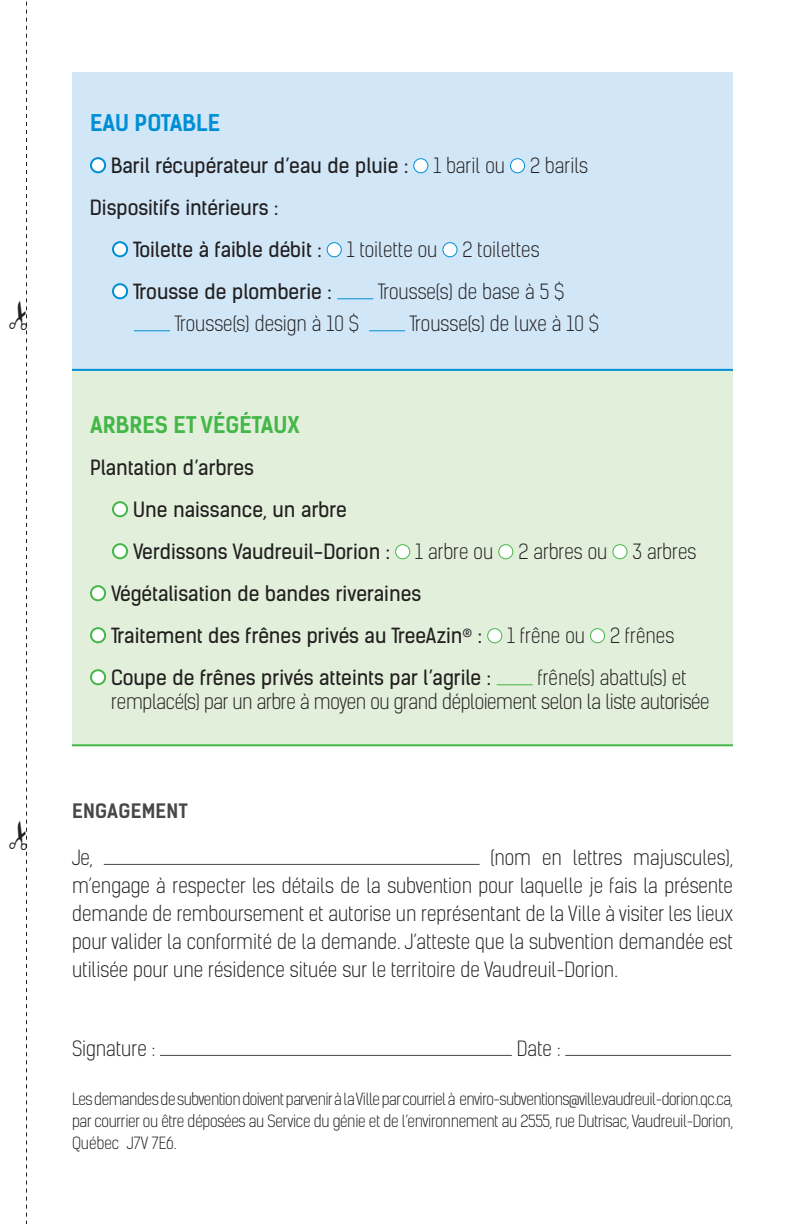
<style>
.page{position:relative;width:792px;height:1224px;background:#fff}
.page>*{position:absolute;margin:0;border:0;box-sizing:border-box;transform-origin:0 0}
.t1{font:22px "Kelson Sans Bold BG";color:#45b749}
.t2{font:22px "Kelson Sans Bold BG";color:#008fd5}
.t3{font:20px/28px "Kelson Sans Light BG";color:#231f20;text-align:justify}
.t4{font:20px/42px "Kelson Sans Regular BG";color:#231f20}
.t5{font:20px/24px "Kelson Sans Light BG";letter-spacing:-.02em;color:#231f20}
.t6{font:19px "Kelson Sans Bold BG";letter-spacing:.015em;color:#464748}
.t7{font:16px/22px "Kelson Sans Light BG";letter-spacing:-.02em;color:#231f20;text-align:justify}
</style>
<div class="page">
<div style="left:72px;top:72px;width:661px;height:297px;background:#d1e6f6"></div>
<div style="left:72px;top:370px;width:661px;height:376px;background:#e1efdb"></div>
<div style="left:91px;top:158px;width:14px;height:14px;background:#fff;border-radius:50%"></div>
<div style="left:90px;top:157px;width:16px;height:16px;border:2px solid #008fd5;border-radius:50%"></div>
<div style="left:414px;top:159px;width:14px;height:14px;background:#fff;border-radius:50%"></div>
<div style="left:413px;top:158px;width:15px;height:15px;border:1px solid #008fd5;border-radius:50%"></div>
<div style="left:510px;top:159px;width:15px;height:14px;background:#fff;border-radius:50%"></div>
<div style="left:510px;top:158px;width:15px;height:15px;border:1px solid #008fd5;border-radius:50%"></div>
<div style="left:113px;top:242px;width:14px;height:14px;background:#fff;border-radius:50%"></div>
<div style="left:112px;top:241px;width:16px;height:16px;border:2px solid #008fd5;border-radius:50%"></div>
<div style="left:327px;top:243px;width:14px;height:14px;background:#fff;border-radius:50%"></div>
<div style="left:327px;top:242px;width:15px;height:15px;border:1px solid #008fd5;border-radius:50%"></div>
<div style="left:443px;top:243px;width:14px;height:14px;background:#fff;border-radius:50%"></div>
<div style="left:442px;top:242px;width:16px;height:15px;border:1px solid #008fd5;border-radius:50%"></div>
<div style="left:113px;top:284px;width:14px;height:14px;background:#fff;border-radius:50%"></div>
<div style="left:112px;top:283px;width:16px;height:16px;border:2px solid #008fd5;border-radius:50%"></div>
<hr style="left:337px;top:298px;width:36px;height:1px;background:#008fd5">
<hr style="left:134px;top:330px;width:36px;height:1px;background:#008fd5">
<hr style="left:369px;top:330px;width:36px;height:1px;background:#008fd5">
<div style="left:113px;top:502px;width:14px;height:14px;background:#fff;border-radius:50%"></div>
<div style="left:112px;top:501px;width:16px;height:16px;border:2px solid #45b749;border-radius:50%"></div>
<div style="left:113px;top:544px;width:14px;height:14px;background:#fff;border-radius:50%"></div>
<div style="left:112px;top:543px;width:16px;height:16px;border:2px solid #45b749;border-radius:50%"></div>
<div style="left:396px;top:545px;width:14px;height:14px;background:#fff;border-radius:50%"></div>
<div style="left:395px;top:544px;width:15px;height:15px;border:1px solid #45b749;border-radius:50%"></div>
<div style="left:499px;top:545px;width:14px;height:14px;background:#fff;border-radius:50%"></div>
<div style="left:498px;top:544px;width:15px;height:15px;border:1px solid #45b749;border-radius:50%"></div>
<div style="left:613px;top:545px;width:14px;height:14px;background:#fff;border-radius:50%"></div>
<div style="left:612px;top:544px;width:16px;height:15px;border:1px solid #45b749;border-radius:50%"></div>
<div style="left:91px;top:586px;width:14px;height:14px;background:#fff;border-radius:50%"></div>
<div style="left:90px;top:585px;width:16px;height:16px;border:2px solid #45b749;border-radius:50%"></div>
<div style="left:91px;top:628px;width:14px;height:14px;background:#fff;border-radius:50%"></div>
<div style="left:90px;top:627px;width:16px;height:16px;border:2px solid #45b749;border-radius:50%"></div>
<div style="left:488px;top:629px;width:14px;height:14px;background:#fff;border-radius:50%"></div>
<div style="left:487px;top:628px;width:15px;height:15px;border:1px solid #45b749;border-radius:50%"></div>
<div style="left:591px;top:629px;width:14px;height:14px;background:#fff;border-radius:50%"></div>
<div style="left:590px;top:628px;width:15px;height:15px;border:1px solid #45b749;border-radius:50%"></div>
<div style="left:91px;top:670px;width:14px;height:14px;background:#fff;border-radius:50%"></div>
<div style="left:90px;top:669px;width:16px;height:16px;border:2px solid #45b749;border-radius:50%"></div>
<hr style="left:497px;top:684px;width:36px;height:1px;background:#45b749">
<hr style="left:104px;top:864px;width:376px;height:1px;background:#464748">
<hr style="left:160px;top:1055px;width:352px;height:1px;background:#464748">
<hr style="left:565px;top:1055px;width:166px;height:1px;background:#464748">
<hr style="left:72px;top:369px;width:661px;height:2px;background:#008fd5">
<hr style="left:72px;top:744px;width:661px;height:2px;background:#45b749">
<svg style="left:26px;top:1px;width:1px;height:1223px"></svg>
<p class="t2" style="left:90px;top:110px;width:132px">EAU POTABLE</p>
<p class="t4" style="left:111px;top:145px;width:299px">Baril récupérateur d’eau de pluie :</p>
<p class="t3" style="left:433px;top:152px;width:73px">1 baril ou</p>
<p class="t3" style="left:530px;top:152px;width:59px">2 barils</p>
<p class="t4" style="left:133px;top:187px;width:190px;text-indent:-43px">Dispositifs intérieurs :<br>Toilette à faible débit :</p>
<p class="t3" style="left:347px;top:236px;width:92px">1 toilette ou</p>
<p class="t3" style="left:463px;top:236px;width:79px">2 toilettes</p>
<p class="t4" style="left:133px;top:271px;width:200px">Trousse de plomberie :</p>
<p class="t3" style="left:378px;top:278px;width:188px">Trousse(s) de base à 5 $</p>
<p class="t3" style="left:174px;top:310px;width:186px">Trousse(s) design à 10 $</p>
<p class="t3" style="left:409px;top:310px;width:191px">Trousse(s) de luxe à 10 $</p>
<p class="t1" style="left:90px;top:412px;width:211px">ARBRES ET VÉGÉTAUX</p>
<p class="t4" style="left:133px;top:447px;width:258px;text-indent:-43px">Plantation d’arbres<br>Une naissance, un arbre<br>Verdissons Vaudreuil-Dorion :</p>
<p class="t3" style="left:415px;top:538px;width:79px">1 arbre ou</p>
<p class="t3" style="left:518px;top:538px;width:91px">2 arbres ou</p>
<p class="t3" style="left:633px;top:538px;width:65px">3 arbres</p>
<p class="t4" style="left:111px;top:573px;width:373px">Végétalisation de bandes riveraines<br>Traitement des frênes privés au TreeAzin<sup>®</sup> :</p>
<p class="t3" style="left:507px;top:622px;width:79px">1 frêne ou</p>
<p class="t3" style="left:610px;top:622px;width:66px">2 frênes</p>
<p class="t5" style="left:111px;top:666px;width:600px;text-indent:426px">frêne(s) abattu(s) et remplacé(s) par un arbre à moyen ou grand déploiement selon la liste autorisée</p>
<p class="t4" style="left:111px;top:657px;width:381px">Coupe de frênes privés atteints par l’agrile :</p>
<p class="t6" style="left:72px;top:799px;width:117px">ENGAGEMENT</p>
<p class="t3" style="left:72px;top:844px;width:22px">Je,</p>
<p class="t3" style="left:72px;top:844px;width:663px;text-indent:419px">(nom en lettres majuscules), m’engage à respecter les détails de la subvention pour laquelle je fais la présente demande de remboursement et autorise un représentant de la Ville à visiter les lieux pour valider la conformité de la demande. J’atteste que la subvention demandée est utilisée pour une résidence située sur le territoire de Vaudreuil-Dorion.</p>
<p class="t3" style="left:72px;top:1035px;width:85px">Signature :</p>
<p class="t3" style="left:517px;top:1035px;width:45px">Date :</p>
<p class="t7" style="left:72px;top:1088px;width:663px">Les demandes de subvention doivent parvenir à la Ville par courriel à enviro-subventions@ville.vaudreuil-dorion.qc.ca, par courrier ou être déposées au Service du génie et de l’environnement au 2555, rue Dutrisac, Vaudreuil-Dorion, Québec J7V 7E6.</p>
</div>
